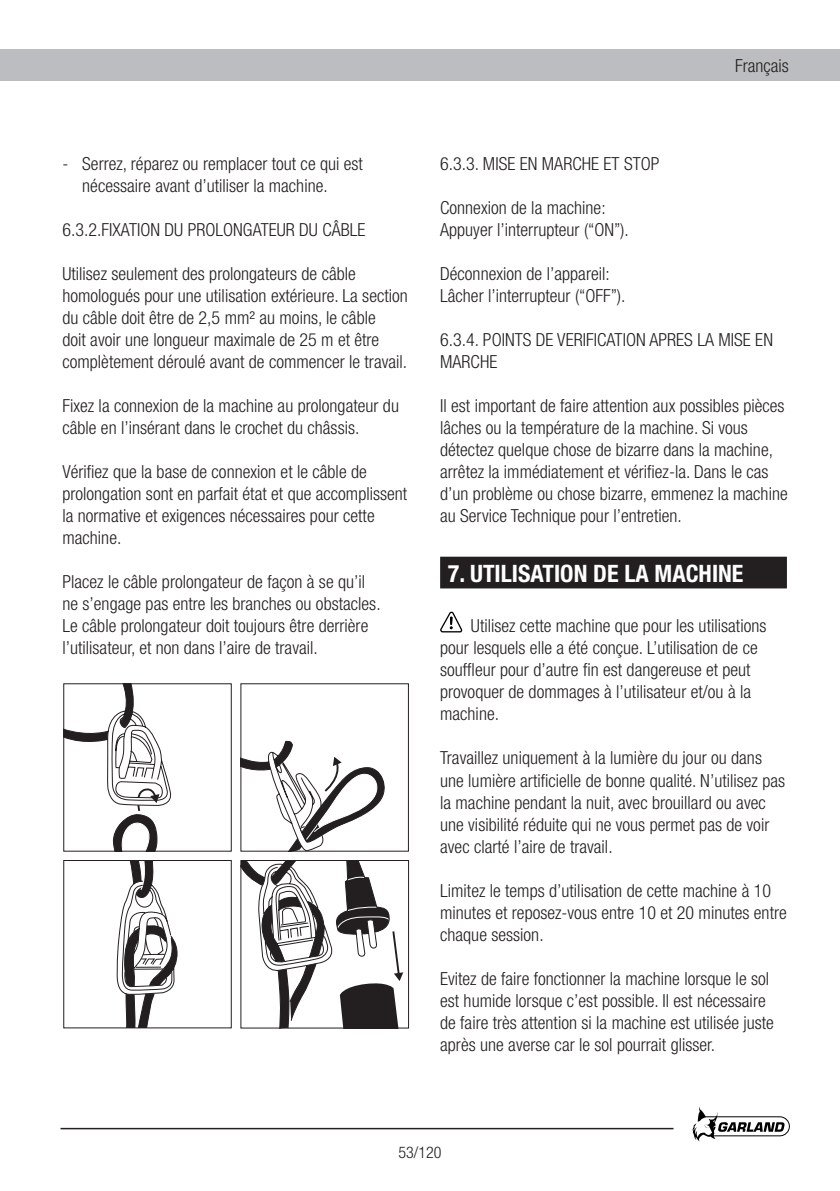
<style>
.page{position:relative;width:840px;height:1191px;background:#fff}
.page>*{position:absolute;margin:0;border:0;box-sizing:border-box;transform-origin:0 0}
.t1{font:700 condensed 24px "Helvetica Neue";color:#fff}
.t2{font:300 condensed 18px/22px "Helvetica Neue";color:#231f20}
.t3{font:300 condensed 16px "Helvetica Neue";color:#231f20}
</style>
<div class="page">
<div style="left:0;top:50px;width:839px;height:31px;background:#bcbdc0"></div>
<svg style="left:692px;top:1107px;width:97px;height:34px"></svg>
<hr style="left:60px;top:1127px;width:613px;height:2px;background:#231f20">
<div style="left:441px;top:557px;width:344px;height:30px;background:#231f20"></div>
<div style="left:440px;top:556px;width:346px;height:32px;border:2px solid #231f20"></div>
<svg style="left:440px;top:612px;width:22px;height:21px"></svg>
<svg style="left:65px;top:685px;width:107px;height:164px"></svg>
<div style="left:63px;top:683px;width:168px;height:168px;border:1px solid #231f20"></div>
<svg style="left:242px;top:740px;width:143px;height:109px"></svg>
<svg style="left:116px;top:862px;width:62px;height:164px"></svg>
<div style="left:63px;top:860px;width:168px;height:168px;border:1px solid #231f20"></div>
<svg style="left:242px;top:862px;width:161px;height:164px"></svg>
<div style="left:240px;top:860px;width:168px;height:168px;border:1px solid #231f20"></div>
<p class="t2" style="left:82px;top:153px;width:282px;text-indent:-20px">- Serrez, réparez ou remplacer tout ce qui est nécessaire avant d’utiliser la machine.</p>
<p class="t2" style="left:62px;top:219px;width:304px">6.3.2.FIXATION DU PROLONGATEUR DU CÂBLE</p>
<p class="t2" style="left:62px;top:263px;width:347px">Utilisez seulement des prolongateurs de câble homologués pour une utilisation extérieure. La section du câble doit être de 2,5 mm² au moins, le câble<br>doit avoir une longueur maximale de 25 m et être complètement déroulé avant de commencer le travail.</p>
<p class="t2" style="left:62px;top:395px;width:338px">Fixez la connexion de la machine au prolongateur du câble en l’insérant dans le crochet du châssis.</p>
<p class="t2" style="left:62px;top:461px;width:346px">Vérifiez que la base de connexion et le câble de prolongation sont en parfait état et que accomplissent la normative et exigences nécessaires pour cette machine.</p>
<p class="t2" style="left:62px;top:571px;width:319px">Placez le câble prolongateur de façon à se qu’il ne s’engage pas entre les branches ou obstacles.<br>Le câble prolongateur doit toujours être derrière l’utilisateur, et non dans l’aire de travail.</p>
<p class="t2" style="left:734px;top:55px;width:55px">Français</p>
<p class="t2" style="left:440px;top:153px;width:221px">6.3.3. MISE EN MARCHE ET STOP</p>
<p class="t2" style="left:440px;top:197px;width:190px">Connexion de la machine:<br>Appuyer l’interrupteur (“ON”).</p>
<p class="t2" style="left:440px;top:263px;width:187px">Déconnexion de l’appareil:<br>Lâcher l’interrupteur (“OFF”).</p>
<p class="t2" style="left:440px;top:329px;width:334px">6.3.4. POINTS DE VERIFICATION APRES LA MISE EN<br>MARCHE</p>
<p class="t2" style="left:440px;top:395px;width:349px">Il est important de faire attention aux possibles pièces lâches ou la température de la machine. Si vous détectez quelque chose de bizarre dans la machine, arrêtez la immédiatement et vérifiez-la. Dans le cas d’un problème ou chose bizarre, emmenez la machine au Service Technique pour l’entretien.</p>
<h1 class="t1" style="left:447px;top:559px;width:297px">7. UTILISATION DE LA MACHINE</h1>
<p class="t2" style="left:440px;top:615px;width:327px;text-indent:31px">Utilisez cette machine que pour les utilisations pour lesquels elle a été conçue. L’utilisation de ce souffleur pour d’autre fin est dangereuse et peut provoquer de dommages à l’utilisateur et/ou à la machine.</p>
<p class="t2" style="left:440px;top:747px;width:346px">Travaillez uniquement à la lumière du jour ou dans une lumière artificielle de bonne qualité. N’utilisez pas la machine pendant la nuit, avec brouillard ou avec une visibilité réduite qui ne vous permet pas de voir avec clarté l’aire de travail.</p>
<p class="t2" style="left:440px;top:879px;width:348px">Limitez le temps d’utilisation de cette machine à 10 minutes et reposez-vous entre 10 et 20 minutes entre chaque session.</p>
<p class="t2" style="left:440px;top:967px;width:335px">Evitez de faire fonctionner la machine lorsque le sol est humide lorsque c’est possible. Il est nécessaire de faire très attention si la machine est utilisée juste après une averse car le sol pourrait glisser.</p>
<p class="t3" style="left:398px;top:1142px;width:45px">53/120</p>
</div>
